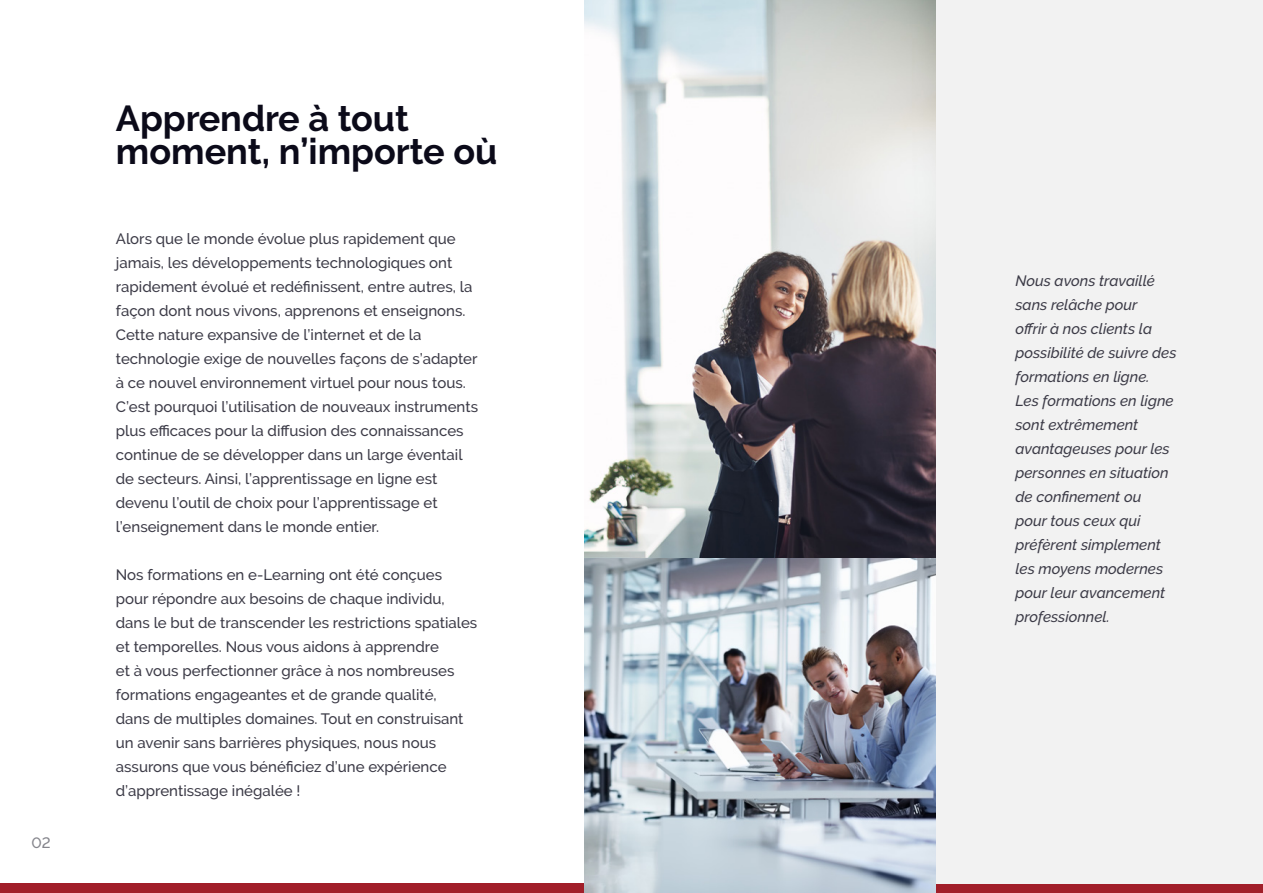
<style>
.page{position:relative;width:1263px;height:893px;background:#fff}
.page>*{position:absolute;margin:0;border:0;box-sizing:border-box;transform-origin:0 0}
.t1{font:700 36px/33px "Raleway";color:#0b0a19}
.Body{font:500 15px/24px "Raleway";color:#3c3b47}
.t2{font:italic 500 15px/24px "Raleway";color:#3c3b47}
.t3{font:500 15px "Raleway";color:#85858c}
</style>
<div class="page">
<div style="left:0;top:884px;width:1263px;height:9px;background:#a11e29"></div>
<div style="left:936px;top:0;width:327px;height:884px;background:#f2f2f2"></div>
<img style="left:585px;top:0;width:351px;height:558px">
<img style="left:585px;top:558px;width:351px;height:335px">
<p class="t3" style="left:31px;top:834px;width:21px">02</p>
<p class="t1" style="left:116px;top:102px;width:383px">Apprendre à tout moment, n’importe où</p>
<p class="Body" style="left:116px;top:227px;width:364px">Alors que le monde évolue plus rapidement que jamais, les développements technologiques ont rapidement évolué et redéfinissent, entre autres, la façon dont nous vivons, apprenons et enseignons.<br>Cette nature expansive de l’internet et de la technologie exige de nouvelles façons de s’adapter à ce nouvel environnement virtuel pour nous tous.<br>C’est pourquoi l’utilisation de nouveaux instruments plus efficaces pour la diffusion des connaissances continue de se développer dans un large éventail de secteurs. Ainsi, l’apprentissage en ligne est devenu l’outil de choix pour l’apprentissage et l’enseignement dans le monde entier.</p>
<p class="Body" style="left:116px;top:563px;width:363px">Nos formations en e-Learning ont été conçues pour répondre aux besoins de chaque individu, dans le but de transcender les restrictions spatiales et temporelles. Nous vous aidons à apprendre<br>et à vous perfectionner grâce à nos nombreuses formations engageantes et de grande qualité,<br>dans de multiples domaines. Tout en construisant un avenir sans barrières physiques, nous nous assurons que vous bénéficiez d’une expérience d’apprentissage inégalée !</p>
<p class="t2" style="left:1015px;top:268px;width:162px">Nous avons travaillé sans relâche pour<br>offrir à nos clients la possibilité de suivre des formations en ligne.<br>Les formations en ligne sont extrêmement avantageuses pour les personnes en situation de confinement ou pour tous ceux qui préfèrent simplement les moyens modernes pour leur avancement professionnel.</p>
</div>
